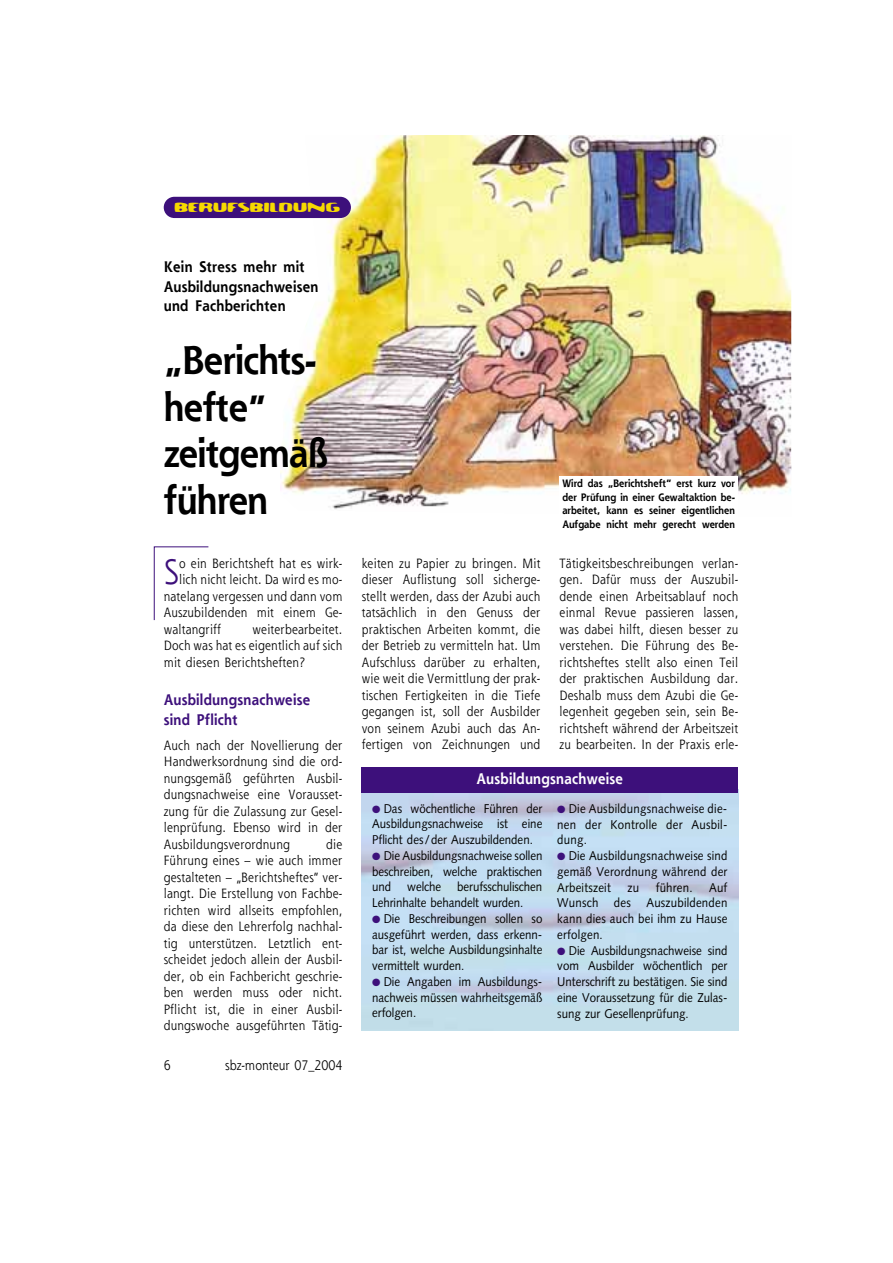
<style>
.page{position:relative;width:893px;height:1263px;background:#fff}
.page>*{position:absolute;margin:0;border:0;box-sizing:border-box;transform-origin:0 0}
.t1{font:700 39px/46.5px "Shannon";letter-spacing:-.02em;color:#000;scale:.9 1}
.t2{font:34.5px "Shannon";color:#3d107b;scale:.9 1}
.t3{font:19.5px "Dioptrin";letter-spacing:-.02em;color:#f6d900;scale:.88 1}
.t4{font:700 15px/19.5px "Shannon";letter-spacing:.02em;color:#000;scale:.9 1}
.t5{font:700 15px/19.5px "Shannon";letter-spacing:.02em;color:#3d107b;scale:.9 1}
.t6{font:700 15px "Shannon";letter-spacing:.02em;color:#fff;scale:.9 1}
.t7{font:13.5px "Shannon";color:#000;scale:.9 1}
.t8{font:13.2px/16.5px "Shannon";letter-spacing:.015em;color:#000;text-align:justify;scale:.9 1}
.t9{font:12.75px/15.8px "Syntax";color:#000;text-align:justify;scale:.9 1}
.t10{font:700 10.5px/13.5px "Shannon";color:#000;text-align:justify;scale:.9 1}
.s1{font-size:36px}
.s2{color:#3d107b}
</style>
<div class="page">
<svg style="left:153px;top:546px;width:56px;height:75px"></svg>
<img style="left:281px;top:136px;width:510px;height:373px">
<div style="left:164px;top:197px;width:187px;height:21px;background:#3d107b;border-radius:11px"></div>
<div style="left:559px;top:476px;width:179px;height:59px;background:#fff"></div>
<div style="left:361px;top:767px;width:377px;height:26px;background:#3d107b"></div>
<h3 class="t3" style="left:175px;top:194px;width:190px">BERUFSBILDUNG</h3>
<p class="t4" style="left:164px;top:258px;width:173px">Kein Stress mehr mit<br>Ausbildungsnachweisen und Fachberichten</p>
<h1 class="t1" style="left:164px;top:340px;width:184px"><span class="s1">„</span>Berichts&shy;hefte<span class="s1">“ </span>zeitgemäß führen</h1>
<h2 class="t2" style="left:164px;top:558px;width:18px">S</h2>
<p class="t8" style="left:179px;top:556px;width:183px">o ein Berichtsheft hat es wirk-</p>
<p class="t8" style="left:179px;top:573px;width:183px">lich nicht leicht. Da wird es mo-</p>
<p class="t8" style="left:164px;top:589px;width:200px">natelang vergessen und dann vom</p>
<p class="t8" style="left:164px;top:606px;width:200px">Auszubildenden mit einem Ge-</p>
<p class="t8" style="left:164px;top:622px;width:65px">waltangriff</p>
<p class="t8" style="left:164px;top:622px;width:200px;text-indent:89px">weiterbearbeitet.<br>Doch was hat es eigentlich auf sich mit diesen Berichtsheften?</p>
<p class="t5" style="left:164px;top:691px;width:164px">Ausbildungsnachweise sind Pflicht</p>
<p class="t8" style="left:164px;top:738px;width:200px">Auch nach der Novellierung der Handwerksordnung sind die ord&shy;nungsgemäß geführten Ausbil&shy;dungsnachweise eine Vorausset&shy;zung für die Zulassung zur Gesel&shy;lenprüfung. Ebenso wird in der Ausbildungsverordnung</p>
<p class="t8" style="left:164px;top:837px;width:200px;text-indent:162px">die Führung eines – wie auch immer gestalteten – „Berichtsheftes“ ver&shy;langt. Die Erstellung von Fachbe&shy;richten wird allseits empfohlen, da diese den Lehrerfolg nachhal&shy;tig unterstützen. Letztlich ent&shy;scheidet jedoch allein der Ausbil&shy;der, ob ein Fachbericht geschrie&shy;ben werden muss oder nicht.<br>Pflicht ist, die in einer Ausbil&shy;dungswoche ausgeführten Tätig-</p>
<p class="t7" style="left:164px;top:1060px;width:9px">6</p>
<p class="t7" style="left:225px;top:1060px;width:132px">sbz-monteur 07_2004</p>
<p class="t8" style="left:362px;top:556px;width:200px">keiten zu Papier zu bringen. Mit dieser Auflistung soll sicherge&shy;stellt werden, dass der Azubi auch tatsächlich in den Genuss der praktischen Arbeiten kommt, die der Betrieb zu vermitteln hat. Um Aufschluss darüber zu erhalten, wie weit die Vermittlung der prak&shy;tischen Fertigkeiten in die Tiefe gegangen ist, soll der Ausbilder von seinem Azubi auch das An&shy;fertigen von Zeichnungen und</p>
<p class="t10" style="left:562px;top:477px;width:193px">Wird das „Berichtsheft“ erst kurz vor der Prüfung in einer Gewaltaktion be&shy;arbeitet, kann es seiner eigentlichen Aufgabe nicht mehr gerecht werden</p>
<p class="t8" style="left:559px;top:556px;width:200px">Tätigkeitsbeschreibungen verlan&shy;gen. Dafür muss der Auszubil&shy;dende einen Arbeitsablauf noch einmal Revue passieren lassen, was dabei hilft, diesen besser zu verstehen. Die Führung des Be&shy;richtsheftes stellt also einen Teil der praktischen Ausbildung dar.<br>Deshalb muss dem Azubi die Ge&shy;legenheit gegeben sein, sein Be&shy;richtsheft während der Arbeitszeit zu bearbeiten. In der Praxis erle-</p>
<p class="t6" style="left:476px;top:772px;width:164px">Ausbildungsnachweise</p>
<p class="t9" style="left:372px;top:802px;width:191px"><span class="s2">●</span> Das wöchentliche Führen der Ausbildungsnachweise ist eine Pflicht des/der Auszubildenden.</p>
<p class="t9" style="left:372px;top:849px;width:190px"><span class="s2">●</span> Die Ausbildungsnachweise sollen beschreiben, welche praktischen und</p>
<p class="t9" style="left:372px;top:880px;width:190px;text-indent:85px">berufsschulischen<br>Lehrinhalte behandelt wurden.</p>
<p class="t9" style="left:372px;top:912px;width:191px"><span class="s2">●</span> Die Beschreibungen sollen so ausgeführt werden, dass erkenn&shy;bar ist, welche Ausbildungsinhalte vermittelt wurden.</p>
<p class="t9" style="left:372px;top:975px;width:191px"><span class="s2">●</span> Die Angaben im Ausbildungs&shy;nachweis müssen wahrheitsgemäß erfolgen.</p>
<p class="t9" style="left:407px;top:880px;width:39px">welche</p>
<p class="t9" style="left:557px;top:802px;width:191px"><span class="s2">●</span> Die Ausbildungsnachweise die&shy;nen der Kontrolle der Ausbil&shy;dung.</p>
<p class="t9" style="left:557px;top:849px;width:190px"><span class="s2">●</span> Die Ausbildungsnachweise sind gemäß Verordnung während der Arbeitszeit</p>
<p class="t9" style="left:557px;top:881px;width:190px;text-indent:152px">Auf Wunsch des Auszubildenden kann dies auch bei ihm zu Hause erfolgen.</p>
<p class="t9" style="left:557px;top:944px;width:191px"><span class="s2">●</span> Die Ausbildungsnachweise sind vom Ausbilder wöchentlich per Unterschrift zu bestätigen. Sie sind eine Voraussetzung für die Zulas&shy;sung zur Gesellenprüfung.</p>
<p class="t9" style="left:627px;top:881px;width:14px">zu</p>
<p class="t9" style="left:655px;top:881px;width:42px">führen.</p>
</div>
